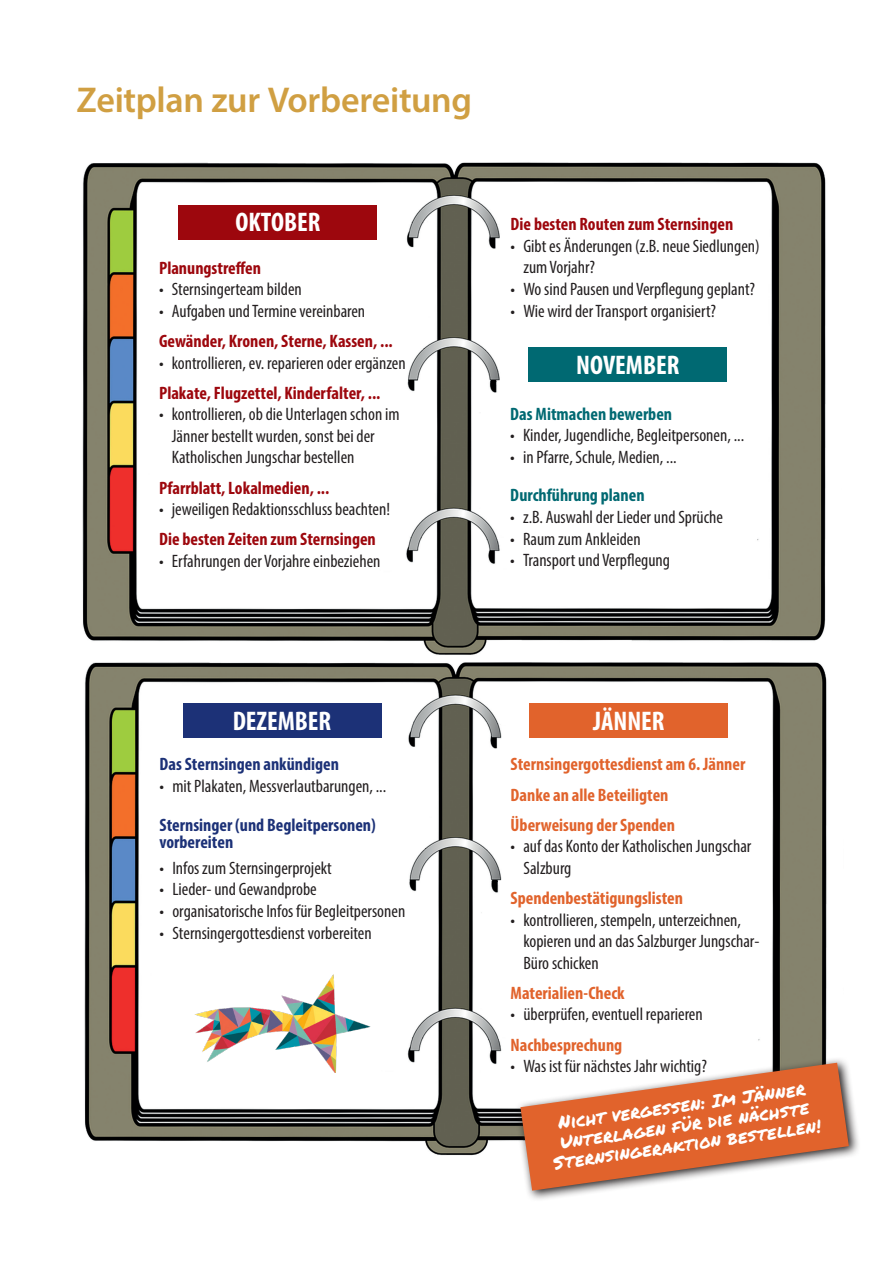
<style>
.page{position:relative;width:893px;height:1263px;background:#fff}
.page>*{position:absolute;margin:0;border:0;box-sizing:border-box;transform-origin:0 0}
.t1{font:600 36px "Myriad Pro";letter-spacing:-.01em;color:#d09f42}
.t2{font:700 condensed 27px "Myriad Pro";color:#fff}
.t3{font:condensed 18px/21.6px "Myriad Pro";color:#231f20}
.t4{font:700 condensed 18px "Myriad Pro";color:#9d070d}
.t5{font:700 condensed 18px "Myriad Pro";color:#e1632c}
.t6{font:18px/19.5px "Permanent Marker";color:#fff;text-align:center}
.t7{font:700 condensed 18px/17.1px "Myriad Pro";color:#1c3177}
.t8{font:700 condensed 18px "Myriad Pro";color:#006972}
</style>
<div class="page">
<img style="left:82px;top:162px;width:744px;height:493px">
<div style="left:179px;top:205px;width:198px;height:34px;background:#9d070d"></div>
<div style="left:528px;top:347px;width:199px;height:34px;background:#006972"></div>
<img style="left:84px;top:662px;width:743px;height:494px">
<div style="left:183px;top:703px;width:198px;height:34px;background:#1c3177"></div>
<div style="left:529px;top:703px;width:199px;height:34px;background:#e1632c"></div>
<img style="left:192px;top:971px;width:182px;height:101px">
<svg style="left:515px;top:1057px;width:344px;height:142px"></svg>
<svg style="left:520px;top:1063px;width:329px;height:127px"></svg>
<p class="t1" style="left:77px;top:77px;width:397px">Zeitplan zur Vorbereitung</p>
<p class="t2" style="left:235px;top:205px;width:86px">OKTOBER</p>
<p class="t4" style="left:159px;top:256px;width:103px">Planungstreffen</p>
<p class="t3" style="left:159px;top:278px;width:144px">• Sternsingerteam bilden</p>
<p class="t3" style="left:159px;top:300px;width:208px">• Aufgaben und Termine vereinbaren</p>
<p class="t4" style="left:159px;top:330px;width:235px">Gewänder, Kronen, Sterne, Kassen, ...</p>
<p class="t3" style="left:159px;top:352px;width:248px">• kontrollieren, ev. reparieren oder ergänzen</p>
<p class="t4" style="left:159px;top:381px;width:223px">Plakate, Flugzettel, Kinderfalter, ...</p>
<p class="t3" style="left:172px;top:403px;width:229px;text-indent:-13px">• kontrollieren, ob die Unterlagen schon im<br>Jänner bestellt wurden, sonst bei der<br>Katholischen Jungschar bestellen</p>
<p class="t4" style="left:159px;top:476px;width:172px">Pfarrblatt, Lokalmedien, ...</p>
<p class="t3" style="left:159px;top:498px;width:232px">• jeweiligen Redaktionsschluss beachten!</p>
<p class="t4" style="left:159px;top:528px;width:218px">Die besten Zeiten zum Sternsingen</p>
<p class="t3" style="left:159px;top:550px;width:223px">• Erfahrungen der Vorjahre einbeziehen</p>
<p class="t4" style="left:511px;top:213px;width:224px">Die besten Routen zum Sternsingen</p>
<p class="t3" style="left:523px;top:235px;width:238px;text-indent:-13px">• Gibt es Änderungen (z.B. neue Siedlungen) zum Vorjahr?</p>
<p class="t3" style="left:511px;top:278px;width:246px">• Wo sind Pausen und Verpflegung geplant?</p>
<p class="t3" style="left:511px;top:300px;width:207px">• Wie wird der Transport organisiert?</p>
<p class="t2" style="left:576px;top:348px;width:105px">NOVEMBER</p>
<p class="t8" style="left:510px;top:402px;width:163px">Das Mitmachen bewerben</p>
<p class="t3" style="left:510px;top:424px;width:235px">• Kinder, Jugendliche, Begleitpersonen, ...</p>
<p class="t3" style="left:510px;top:446px;width:168px">• in Pfarre, Schule, Medien, ...</p>
<p class="t8" style="left:510px;top:484px;width:136px">Durchführung planen</p>
<p class="t3" style="left:510px;top:506px;width:214px">• z.B. Auswahl der Lieder und Sprüche</p>
<p class="t3" style="left:510px;top:528px;width:132px">• Raum zum Ankleiden</p>
<p class="t3" style="left:510px;top:549px;width:161px">• Transport und Verpflegung</p>
<p class="t2" style="left:233px;top:704px;width:100px">DEZEMBER</p>
<p class="t2" style="left:593px;top:704px;width:73px">JÄNNER</p>
<p class="t7" style="left:160px;top:755px;width:181px">Das Sternsingen ankündigen</p>
<p class="t3" style="left:160px;top:775px;width:228px">• mit Plakaten, Messverlautbarungen, ...</p>
<p class="t7" style="left:160px;top:816px;width:218px">Sternsinger (und Begleitpersonen) vorbereiten</p>
<p class="t3" style="left:160px;top:857px;width:174px">• Infos zum Sternsingerprojekt</p>
<p class="t3" style="left:160px;top:878px;width:159px">• Lieder- und Gewandprobe</p>
<p class="t3" style="left:160px;top:900px;width:247px">• organisatorische Infos für Begleitpersonen</p>
<p class="t3" style="left:160px;top:922px;width:214px">• Sternsingergottesdienst vorbereiten</p>
<p class="t5" style="left:511px;top:753px;width:236px">Sternsingergottesdienst am 6. Jänner</p>
<p class="t5" style="left:511px;top:783px;width:159px">Danke an alle Beteiligten</p>
<p class="t5" style="left:511px;top:813px;width:166px">Überweisung der Spenden</p>
<p class="t3" style="left:523px;top:835px;width:229px;text-indent:-13px">• auf das Konto der Katholischen Jungschar<br>Salzburg</p>
<p class="t5" style="left:511px;top:887px;width:174px">Spendenbestätigungslisten</p>
<p class="t3" style="left:523px;top:908px;width:238px;text-indent:-13px">• kontrollieren, stempeln, unterzeichnen, kopieren und an das Salzburger Jungschar-<br>Büro schicken</p>
<p class="t5" style="left:511px;top:982px;width:115px">Materialien-Check</p>
<p class="t3" style="left:511px;top:1003px;width:194px">• überprüfen, eventuell reparieren</p>
<p class="t5" style="left:511px;top:1033px;width:113px">Nachbesprechung</p>
<p class="t3" style="left:511px;top:1055px;width:198px">• Was ist für nächstes Jahr wichtig?</p>
<p class="t6" style="left:547px;top:1114px;width:271px;rotate:-8deg">Nicht vergessen: Im Jänner<br>Unterlagen für die nächste<br>Sternsingeraktion bestellen!</p>
</div>
